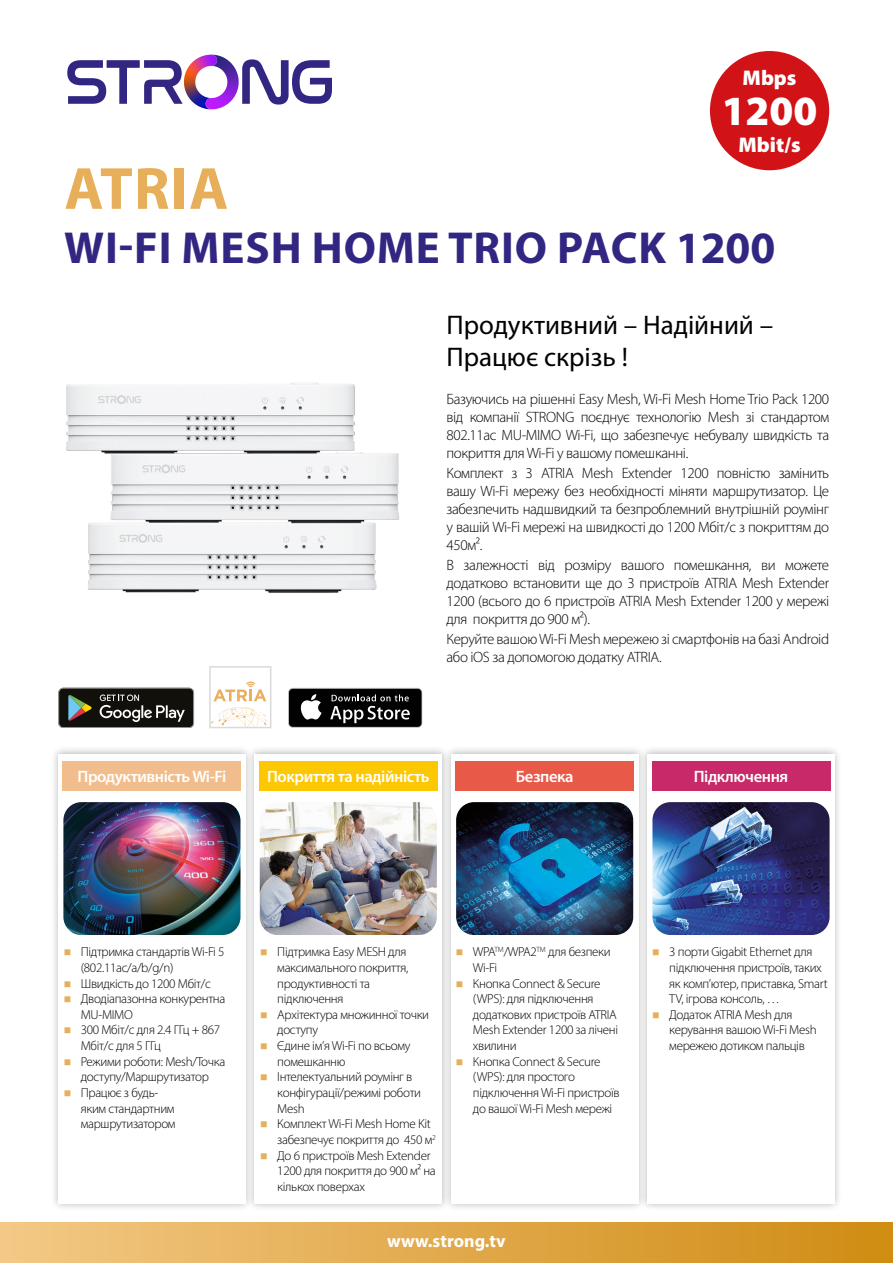
<style>
.page{position:relative;width:893px;height:1263px;background:#fff}
.page>*{position:absolute;margin:0;border:0;box-sizing:border-box;transform-origin:0 0}
.t1{font:700 60px "Myriad Pro";letter-spacing:.02em;color:#e8af5b}
.t2{font:700 45px "Myriad Pro";letter-spacing:.02em;color:#312782}
.t3{font:900 41.85px "Myriad Pro";color:#fff}
.t4{font:27px/32.4px "Myriad Pro";color:#000}
.t5{font:900 21.3px "Myriad Pro";color:#fff}
.t6{font:700 18px "Myriad Pro";color:#fff}
.t7{font:600 16.5px "Myriad Pro";letter-spacing:-.025em;color:#fff}
.t8{font:300 15px/18px "Myriad Pro";letter-spacing:-.025em;color:#000;text-align:justify}
.t9{font:300 13.05px/15.6px "Myriad Pro";letter-spacing:-.025em;color:#000}
.s1{color:#e8af5b}
</style>
<div class="page">
<div style="left:0;top:1222px;width:893px;height:41px;background:linear-gradient(to right,#f3c986,#d08c14)"></div>
<svg style="left:242px;top:59px;width:90px;height:46px"></svg>
<svg style="left:67px;top:55px;width:160px;height:54px"></svg>
<div style="left:710px;top:51px;width:119px;height:119px;background:#d11317;border-radius:50%"></div>
<div style="left:246px;top:746px;width:204px;height:466px;background:#000;opacity:.3"></div>
<div style="left:255px;top:754px;width:187px;height:449px;background:#fff"></div>
<div style="left:50px;top:746px;width:204px;height:466px;background:#000;opacity:.3"></div>
<div style="left:58px;top:754px;width:187px;height:449px;background:#fff"></div>
<div style="left:443px;top:746px;width:203px;height:466px;background:#000;opacity:.3"></div>
<div style="left:451px;top:754px;width:187px;height:449px;background:#fff"></div>
<div style="left:639px;top:746px;width:204px;height:466px;background:#000;opacity:.3"></div>
<div style="left:647px;top:754px;width:188px;height:449px;background:#fff"></div>
<img style="left:63px;top:802px;width:177px;height:133px">
<img style="left:456px;top:802px;width:177px;height:133px">
<img style="left:260px;top:802px;width:177px;height:133px">
<img style="left:652px;top:802px;width:178px;height:133px">
<img style="left:66px;top:383px;width:334px;height:210px">
<svg style="left:288px;top:688px;width:134px;height:40px"></svg>
<div style="left:289px;top:689px;width:133px;height:38px;background:#020203;border-radius:4px"></div>
<svg style="left:300px;top:694px;width:21px;height:26px"></svg>
<svg style="left:330px;top:694px;width:80px;height:29px"></svg>
<svg style="left:212px;top:707px;width:56px;height:18px"></svg>
<svg style="left:213px;top:681px;width:53px;height:20px"></svg>
<div style="left:209px;top:666px;width:62px;height:62px;border:2px solid #dadada"></div>
<svg style="left:58px;top:688px;width:136px;height:40px;background:#383732"></svg>
<div style="left:63px;top:761px;width:178px;height:30px;background:#f2bd8c"></div>
<div style="left:259px;top:761px;width:179px;height:30px;background:#fcc703"></div>
<div style="left:455px;top:761px;width:179px;height:30px;background:#e85947"></div>
<div style="left:652px;top:761px;width:178px;height:30px;background:#c72969"></div>
<h3 class="t5" style="left:743px;top:63px;width:55px">Mbps</h3>
<h3 class="t3" style="left:722px;top:83px;width:97px">1200</h3>
<h3 class="t5" style="left:738px;top:130px;width:64px">Mbit/s</h3>
<h1 class="t1" style="left:64px;top:149px;width:166px">ATRIA</h1>
<h2 class="t2" style="left:64px;top:218px;width:713px">WI-FI MESH HOME TRIO PACK 1200</h2>
<h3 class="t4" style="left:446px;top:308px;width:328px">Продуктивний – Надійний –<br>Працює скрізь !</h3>
<p class="t8" style="left:446px;top:390px;width:384px">Базуючись на рішенні Easy Mesh, Wi-Fi Mesh Home Trio Pack 1200 від компанії STRONG поєднує технологію Mesh зі стандартом 802.11ac MU-MIMO Wi-Fi, що забезпечує небувалу швидкість та покриття для Wi-Fi у вашому помешканні.</p>
<p class="t8" style="left:446px;top:464px;width:384px">Комплект з 3 ATRIA Mesh Extender 1200 повністю замінить вашу Wi-Fi мережу без необхідності міняти маршрутизатор. Це забезпечить надшвидкий та безпроблемний внутрішній роумінг у вашій Wi-Fi мережі на швидкості до 1200 Мбіт/с з покриттям до 450м².</p>
<p class="t8" style="left:446px;top:556px;width:384px">В залежності від розміру вашого помешкання, ви можете додатково встановити ще до 3 пристроїв ATRIA Mesh Extender 1200 (всього до 6 пристроїв ATRIA Mesh Extender 1200 у мережі для покриття до 900 м²).</p>
<p class="t8" style="left:446px;top:630px;width:384px">Керуйте вашою Wi-Fi Mesh мережею зі смартфонів на базі Android або iOS за допомогою додатку ATRIA.</p>
<p class="t7" style="left:78px;top:766px;width:150px">Продуктивність Wi-Fi</p>
<p class="t7" style="left:267px;top:766px;width:164px">Покриття та надійність</p>
<p class="t7" style="left:516px;top:766px;width:59px">Безпека</p>
<p class="t7" style="left:694px;top:766px;width:96px">Підключення</p>
<p class="t9" style="left:81px;top:944px;width:145px;text-indent:-17px"><span class="s1">■</span> Підтримка стандартів Wi-Fi 5 (802.11ac/a/b/g/n)</p>
<p class="t9" style="left:64px;top:975px;width:149px"><span class="s1">■</span> Швидкість до 1200 Мбіт/с</p>
<p class="t9" style="left:81px;top:991px;width:146px;text-indent:-17px"><span class="s1">■</span> Дводіапазонна конкурентна<br>MU-MIMO</p>
<p class="t9" style="left:81px;top:1022px;width:141px;text-indent:-17px"><span class="s1">■</span> 300 Мбіт/с для 2.4 ГГц + 867<br>Мбіт/с для 5 ГГц</p>
<p class="t9" style="left:64px;top:1053px;width:163px;text-align:center"><span class="s1">■</span> Режими роботи: Mesh/Точка доступу/Маршрутизатор</p>
<p class="t9" style="left:81px;top:1085px;width:96px;text-indent:-17px"><span class="s1">■</span> Працює з будь&shy;яким стандартним маршрутизатором</p>
<p class="t9" style="left:277px;top:944px;width:133px;text-indent:-17px"><span class="s1">■</span> Підтримка Easy MESH для максимального покриття, продуктивності та підключення</p>
<p class="t9" style="left:277px;top:1006px;width:153px;text-indent:-17px"><span class="s1">■</span> Архітектура множинної точки доступу</p>
<p class="t9" style="left:277px;top:1038px;width:135px;text-indent:-17px"><span class="s1">■</span> Єдине ім’я Wi-Fi по всьому помешканню</p>
<p class="t9" style="left:277px;top:1069px;width:145px;text-indent:-17px"><span class="s1">■</span> Інтелектуальний роумінг в конфігурації/режимі роботи<br>Mesh</p>
<p class="t9" style="left:277px;top:1116px;width:160px;text-indent:-17px"><span class="s1">■</span> Комплект Wi-Fi Mesh Home Kit забезпечує покриття до 450 м<sup>2</sup></p>
<p class="t9" style="left:277px;top:1147px;width:160px;text-indent:-17px"><span class="s1">■</span> До 6 пристроїв Mesh Extender<br>1200 для покриття до 900 м² на кількох поверхах</p>
<p class="t9" style="left:473px;top:944px;width:139px;text-indent:-17px"><span class="s1">■</span> WPA<sup>TM</sup>/WPA2<sup>TM</sup> для безпеки<br>Wi-Fi</p>
<p class="t9" style="left:473px;top:975px;width:147px;text-indent:-17px"><span class="s1">■</span> Кнопка Connect &amp; Secure (WPS): для підключення додаткових пристроїв ATRIA<br>Mesh Extender 1200 за лічені хвилини</p>
<p class="t9" style="left:473px;top:1053px;width:148px;text-indent:-17px"><span class="s1">■</span> Кнопка Connect &amp; Secure (WPS): для простого підключення Wi-Fi пристроїв до вашої Wi-Fi Mesh мережі</p>
<h3 class="t6" style="left:387px;top:1229px;width:120px">www.strong.tv</h3>
<p class="t9" style="left:669px;top:944px;width:160px;text-indent:-17px"><span class="s1">■</span> 3 порти Gigabit Ethernet для підключення пристроїв, таких як комп’ютер, приставка, Smart<br>TV, ігрова консоль, …</p>
<p class="t9" style="left:669px;top:1006px;width:149px;text-indent:-17px"><span class="s1">■</span> Додаток ATRIA Mesh для керування вашою Wi-Fi Mesh мережею дотиком пальців</p>
</div>
